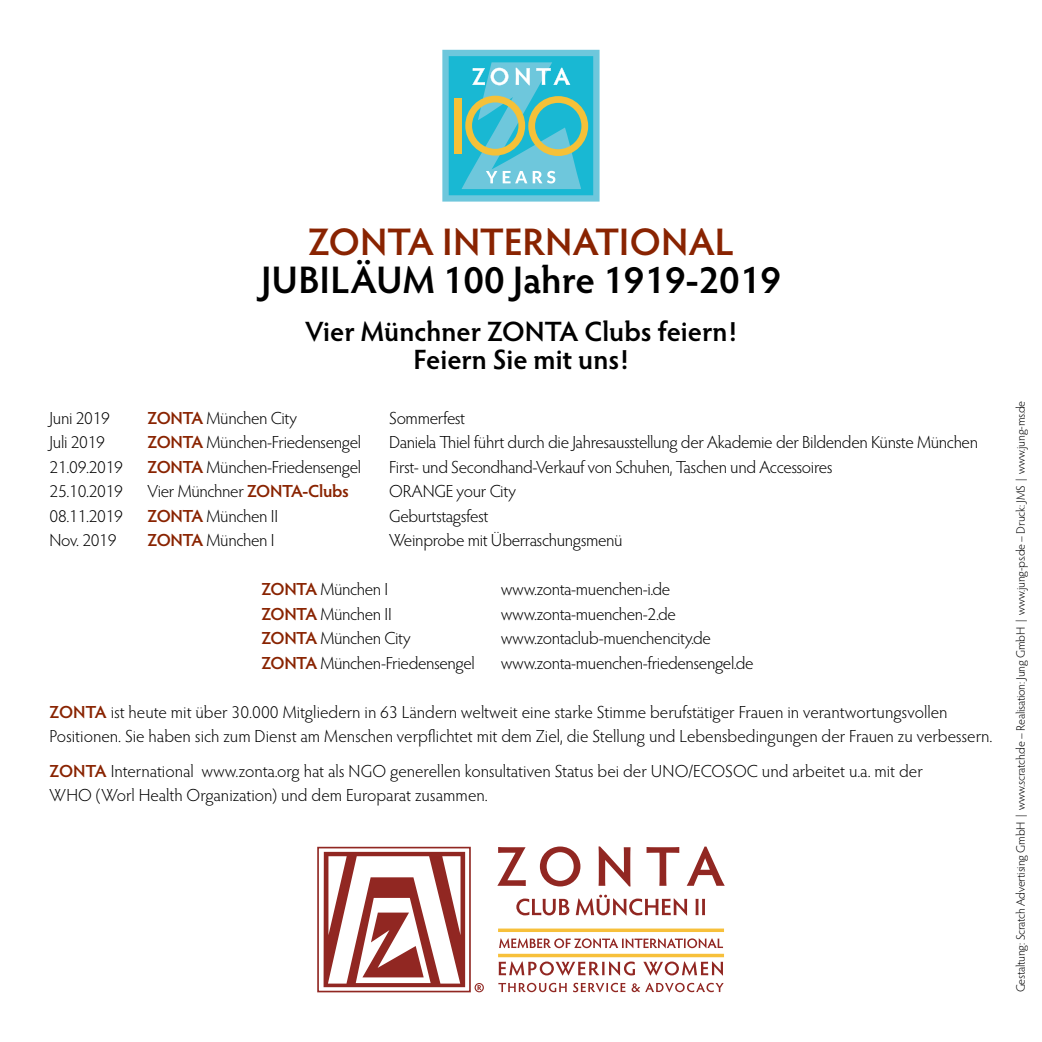
<style>
.page{position:relative;width:1042px;height:1042px;background:#fff}
.page>*{position:absolute;margin:0;border:0;box-sizing:border-box;transform-origin:0 0}
.t1{font:600 38.5px "Hypatia Sans Pro";color:#000}
.t2{font:600 38.5px "Hypatia Sans Pro";letter-spacing:-.01em;color:#892301}
.t3{font:600 28px/28px "Hypatia Sans Pro";color:#000;text-align:center}
.t4{font:300 17.5px/24.5px "Hypatia Sans Pro";letter-spacing:-.015em;color:#000}
.t5{font:300 12.25px "Hypatia Sans Pro";letter-spacing:-.02em;color:#000}
.s1{font-weight:600;color:#892301}
</style>
<div class="page">
<svg style="left:499px;top:938px;width:224px;height:10px"></svg>
<svg style="left:497px;top:847px;width:29px;height:39px"></svg>
<svg style="left:540px;top:846px;width:40px;height:40px"></svg>
<svg style="left:598px;top:846px;width:32px;height:40px"></svg>
<svg style="left:646px;top:847px;width:33px;height:39px"></svg>
<svg style="left:686px;top:846px;width:39px;height:40px"></svg>
<svg style="left:499px;top:961px;width:136px;height:14px"></svg>
<svg style="left:643px;top:961px;width:80px;height:14px"></svg>
<svg style="left:498px;top:983px;width:69px;height:9px"></svg>
<svg style="left:573px;top:983px;width:52px;height:9px"></svg>
<svg style="left:631px;top:983px;width:93px;height:9px"></svg>
<svg style="left:516px;top:898px;width:53px;height:17px"></svg>
<svg style="left:576px;top:894px;width:111px;height:21px"></svg>
<svg style="left:695px;top:899px;width:10px;height:16px"></svg>
<hr style="left:498px;top:954px;width:226px;height:3px;background:#f7c03b">
<svg style="left:498px;top:928px;width:226px;height:4px"></svg>
<svg style="left:474px;top:983px;width:10px;height:9px"></svg>
<div style="left:317px;top:847px;width:154px;height:145px;border:2px solid #912722"></div>
<svg style="left:323px;top:852px;width:142px;height:135px"></svg>
<svg style="left:442px;top:50px;width:157px;height:152px;background:#5ec2c6"></svg>
<h1 class="t2" style="left:308px;top:215px;width:427px">ZONTA INTERNATIONAL</h1>
<h1 class="t1" style="left:261px;top:253px;width:521px">JUBILÄUM 100 Jahre 1919-2019</h1>
<h2 class="t3" style="left:305px;top:316px;width:433px">Vier Münchner ZONTA Clubs feiern!<br>Feiern Sie mit uns!</h2>
<p class="t4" style="left:50px;top:405px;width:62px">Juni 2019</p>
<p class="t4" style="left:148px;top:405px;width:151px"><span class="s1">ZONTA</span> München City</p>
<p class="t4" style="left:389px;top:405px;width:78px">Sommerfest</p>
<p class="t4" style="left:50px;top:429px;width:57px">Juli 2019</p>
<p class="t4" style="left:148px;top:429px;width:215px"><span class="s1">ZONTA</span> München-Friedensengel</p>
<p class="t4" style="left:389px;top:429px;width:590px">Daniela Thiel führt durch die Jahresausstellung der Akademie der Bildenden Künste München</p>
<p class="t4" style="left:50px;top:454px;width:75px">21.09.2019</p>
<p class="t4" style="left:148px;top:454px;width:215px"><span class="s1">ZONTA</span> München-Friedensengel</p>
<p class="t4" style="left:389px;top:454px;width:445px">First- und Secondhand-Verkauf von Schuhen, Taschen und Accessoires</p>
<p class="t4" style="left:50px;top:478px;width:75px">25.10.2019</p>
<p class="t4" style="left:148px;top:478px;width:203px">Vier Münchner <span class="s1">ZONTA-Clubs</span></p>
<p class="t4" style="left:389px;top:478px;width:128px">ORANGE your City</p>
<p class="t4" style="left:50px;top:503px;width:75px">08.11.2019</p>
<p class="t4" style="left:148px;top:503px;width:132px"><span class="s1">ZONTA</span> München II</p>
<p class="t4" style="left:389px;top:503px;width:101px">Geburtstagsfest</p>
<p class="t4" style="left:50px;top:527px;width:68px">Nov. 2019</p>
<p class="t4" style="left:148px;top:527px;width:128px"><span class="s1">ZONTA</span> München I</p>
<p class="t4" style="left:389px;top:527px;width:235px">Weinprobe mit Überraschungsmenü</p>
<p class="t4" style="left:261px;top:576px;width:128px"><span class="s1">ZONTA</span> München I</p>
<p class="t4" style="left:501px;top:576px;width:171px">www.zonta-muenchen-i.de</p>
<p class="t4" style="left:261px;top:601px;width:132px"><span class="s1">ZONTA</span> München II</p>
<p class="t4" style="left:501px;top:601px;width:176px">www.zonta-muenchen-2.de</p>
<p class="t4" style="left:261px;top:625px;width:151px"><span class="s1">ZONTA</span> München City</p>
<p class="t4" style="left:501px;top:625px;width:211px">www.zontaclub-muenchencity.de</p>
<p class="t4" style="left:261px;top:650px;width:215px"><span class="s1">ZONTA</span> München-Friedensengel</p>
<p class="t4" style="left:501px;top:650px;width:254px">www.zonta-muenchen-friedensengel.de</p>
<p class="t4" style="left:50px;top:699px;width:944px"><span class="s1">ZONTA</span> ist heute mit über 30.000 Mitgliedern in 63 Ländern weltweit eine starke Stimme berufstätiger Frauen in verantwortungsvollen<br>Positionen. Sie haben sich zum Dienst am Menschen verpflichtet mit dem Ziel, die Stellung und Lebensbedingungen der Frauen zu verbessern.</p>
<p class="t4" style="left:50px;top:758px;width:875px"><span class="s1">ZONTA</span> International www.zonta.org hat als NGO generellen konsultativen Status bei der UNO/ECOSOC und arbeitet u.a. mit der<br>WHO (Worl Health Organization) und dem Europarat zusammen.</p>
<p class="t5" style="left:1013px;top:992px;width:593px;rotate:-90deg">Gestaltung: Scratch Advertising GmbH | www.scratch.de – Realisation: Jung GmbH | www.jung-ps.de – Druck: JMS | www.jung-ms.de</p>
</div>
